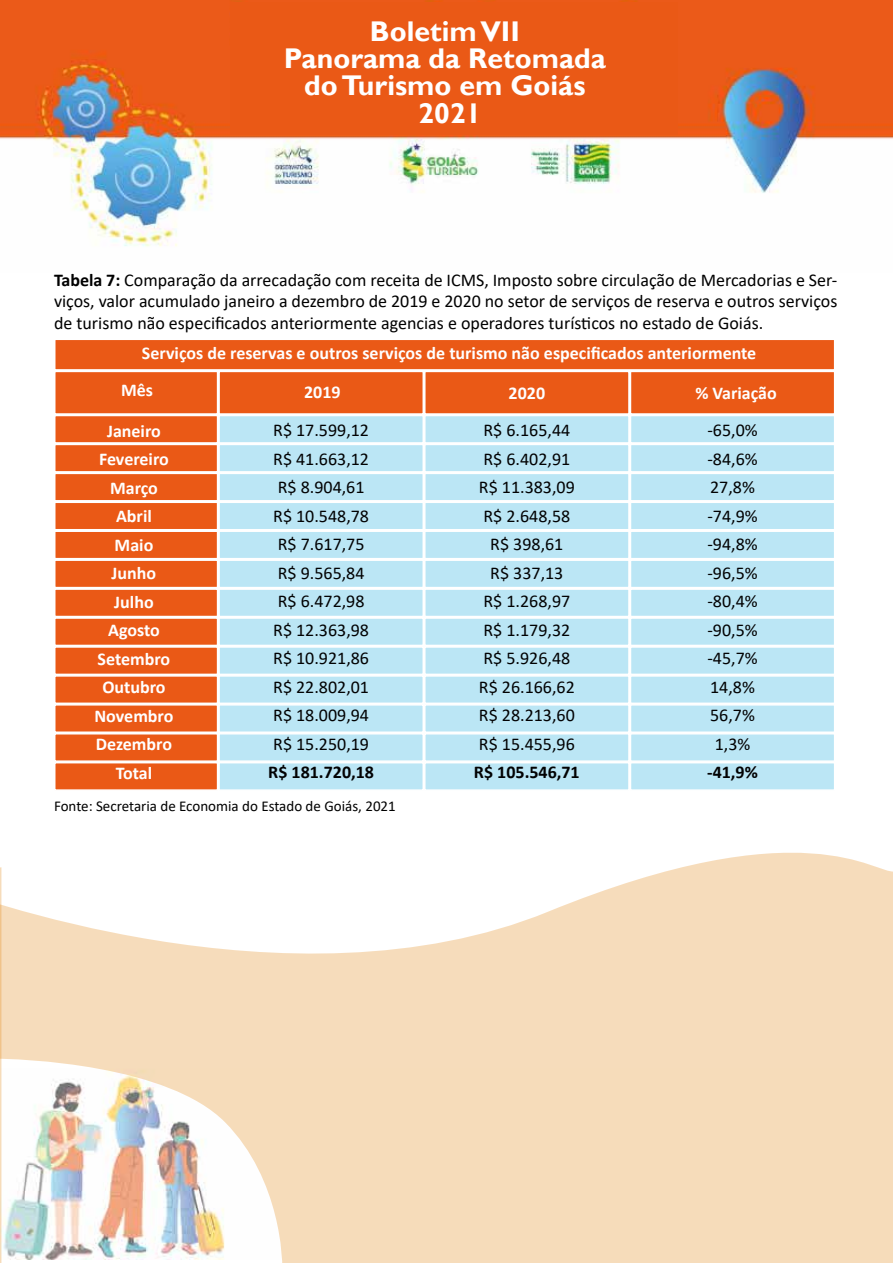
<style>
.page{position:relative;width:893px;height:1263px;background:#fff}
.page>*{position:absolute;margin:0;border:0;box-sizing:border-box;transform-origin:0 0}
.t1{font:700 28.5px/27.3px "Gill Sans";color:#fff;text-align:center}
.t2{font:18px/28.5px "Calibri";color:#020203;text-align:center}
.t3{font:18px/21.6px "Calibri";color:#000;text-align:justify}
.t4{font:700 18px/28.5px "Calibri";color:#fff;text-align:center}
.t5{font:700 18px "Calibri";color:#020203}
.t6{font:15px "Calibri";color:#000}
.s1{font-weight:700}
</style>
<div class="page">
<img style="left:0;top:0;width:893px;height:247px">
<div style="left:230px;top:2px;width:447px;height:133px;background:#ea5916"></div>
<svg style="left:1px;top:852px;width:892px;height:411px;fill:#f6dcbb"></svg>
<svg style="left:0;top:867px;width:1px;height:396px"></svg>
<div style="left:54px;top:371px;width:164px;height:44px;background:#ea5916;border:2px solid #fff"></div>
<div style="left:218px;top:371px;width:206px;height:44px;background:#ea5916;border:2px solid #fff"></div>
<div style="left:54px;top:339px;width:781px;height:32px;background:#ea5916;border:2px solid #fff"></div>
<div style="left:424px;top:371px;width:206px;height:44px;background:#ea5916;border:2px solid #fff"></div>
<div style="left:630px;top:371px;width:205px;height:44px;background:#ea5916;border:2px solid #fff"></div>
<div style="left:54px;top:415px;width:164px;height:29px;background:#ea5916;border:2px solid #fff"></div>
<div style="left:218px;top:415px;width:206px;height:29px;background:#bbe6f5;border:2px solid #fff"></div>
<div style="left:424px;top:415px;width:206px;height:29px;background:#bbe6f5;border:2px solid #fff"></div>
<div style="left:630px;top:415px;width:205px;height:29px;background:#bbe6f5;border:2px solid #fff"></div>
<div style="left:54px;top:444px;width:164px;height:29px;background:#ea5916;border:2px solid #fff"></div>
<div style="left:218px;top:444px;width:206px;height:29px;background:#bbe6f5;border:2px solid #fff"></div>
<div style="left:424px;top:444px;width:206px;height:29px;background:#bbe6f5;border:2px solid #fff"></div>
<div style="left:630px;top:444px;width:205px;height:29px;background:#bbe6f5;border:2px solid #fff"></div>
<div style="left:54px;top:473px;width:164px;height:28px;background:#ea5916;border:2px solid #fff"></div>
<div style="left:218px;top:473px;width:206px;height:28px;background:#bbe6f5;border:2px solid #fff"></div>
<div style="left:424px;top:473px;width:206px;height:28px;background:#bbe6f5;border:2px solid #fff"></div>
<div style="left:630px;top:473px;width:205px;height:28px;background:#bbe6f5;border:2px solid #fff"></div>
<div style="left:54px;top:501px;width:164px;height:29px;background:#ea5916;border:2px solid #fff"></div>
<div style="left:218px;top:501px;width:206px;height:29px;background:#bbe6f5;border:2px solid #fff"></div>
<div style="left:424px;top:501px;width:206px;height:29px;background:#bbe6f5;border:2px solid #fff"></div>
<div style="left:630px;top:501px;width:205px;height:29px;background:#bbe6f5;border:2px solid #fff"></div>
<div style="left:54px;top:530px;width:164px;height:29px;background:#ea5916;border:2px solid #fff"></div>
<div style="left:218px;top:530px;width:206px;height:29px;background:#bbe6f5;border:2px solid #fff"></div>
<div style="left:424px;top:530px;width:206px;height:29px;background:#bbe6f5;border:2px solid #fff"></div>
<div style="left:630px;top:530px;width:205px;height:29px;background:#bbe6f5;border:2px solid #fff"></div>
<div style="left:54px;top:559px;width:164px;height:29px;background:#ea5916;border:2px solid #fff"></div>
<div style="left:218px;top:559px;width:206px;height:29px;background:#bbe6f5;border:2px solid #fff"></div>
<div style="left:424px;top:559px;width:206px;height:29px;background:#bbe6f5;border:2px solid #fff"></div>
<div style="left:630px;top:559px;width:205px;height:29px;background:#bbe6f5;border:2px solid #fff"></div>
<div style="left:54px;top:588px;width:164px;height:29px;background:#ea5916;border:2px solid #fff"></div>
<div style="left:218px;top:588px;width:206px;height:29px;background:#bbe6f5;border:2px solid #fff"></div>
<div style="left:424px;top:588px;width:206px;height:29px;background:#bbe6f5;border:2px solid #fff"></div>
<div style="left:630px;top:588px;width:205px;height:29px;background:#bbe6f5;border:2px solid #fff"></div>
<div style="left:54px;top:617px;width:164px;height:29px;background:#ea5916;border:2px solid #fff"></div>
<div style="left:218px;top:617px;width:206px;height:29px;background:#bbe6f5;border:2px solid #fff"></div>
<div style="left:424px;top:617px;width:206px;height:29px;background:#bbe6f5;border:2px solid #fff"></div>
<div style="left:630px;top:617px;width:205px;height:29px;background:#bbe6f5;border:2px solid #fff"></div>
<div style="left:54px;top:646px;width:164px;height:29px;background:#ea5916;border:2px solid #fff"></div>
<div style="left:218px;top:646px;width:206px;height:29px;background:#bbe6f5;border:2px solid #fff"></div>
<div style="left:424px;top:646px;width:206px;height:29px;background:#bbe6f5;border:2px solid #fff"></div>
<div style="left:630px;top:646px;width:205px;height:29px;background:#bbe6f5;border:2px solid #fff"></div>
<div style="left:54px;top:675px;width:164px;height:29px;background:#ea5916;border:2px solid #fff"></div>
<div style="left:218px;top:675px;width:206px;height:29px;background:#bbe6f5;border:2px solid #fff"></div>
<div style="left:424px;top:675px;width:206px;height:29px;background:#bbe6f5;border:2px solid #fff"></div>
<div style="left:630px;top:675px;width:205px;height:29px;background:#bbe6f5;border:2px solid #fff"></div>
<div style="left:54px;top:704px;width:164px;height:29px;background:#ea5916;border:2px solid #fff"></div>
<div style="left:218px;top:704px;width:206px;height:29px;background:#bbe6f5;border:2px solid #fff"></div>
<div style="left:424px;top:704px;width:206px;height:29px;background:#bbe6f5;border:2px solid #fff"></div>
<div style="left:630px;top:704px;width:205px;height:29px;background:#bbe6f5;border:2px solid #fff"></div>
<div style="left:54px;top:733px;width:164px;height:29px;background:#ea5916;border:2px solid #fff"></div>
<div style="left:218px;top:733px;width:206px;height:29px;background:#bbe6f5;border:2px solid #fff"></div>
<div style="left:424px;top:733px;width:206px;height:29px;background:#bbe6f5;border:2px solid #fff"></div>
<div style="left:630px;top:733px;width:205px;height:29px;background:#bbe6f5;border:2px solid #fff"></div>
<div style="left:54px;top:762px;width:164px;height:29px;background:#ea5916;border:2px solid #fff"></div>
<div style="left:218px;top:762px;width:206px;height:29px;background:#bbe6f5;border:2px solid #fff"></div>
<div style="left:424px;top:762px;width:206px;height:29px;background:#bbe6f5;border:2px solid #fff"></div>
<div style="left:630px;top:762px;width:205px;height:29px;background:#bbe6f5;border:2px solid #fff"></div>
<h1 class="t1" style="left:284px;top:19px;width:324px">Boletim VII<br>Panorama da Retomada do Turismo em Goiás<br>2021</h1>
<p class="t3" style="left:54px;top:268px;width:785px"><span class="s1">Tabela 7:</span> Comparação da arrecadação com receita de ICMS, Imposto sobre circulação de Mercadorias e Ser&shy;viços, valor acumulado janeiro a dezembro de 2019 e 2020 no setor de serviços de reserva e outros serviços de turismo não especificados anteriormente agencias e operadores turísticos no estado de Goiás.</p>
<p class="t4" style="left:121px;top:334px;width:637px;line-height:37.2px;text-align:left;text-indent:21px">Serviços de reservas e outros serviços de turismo não especificados anteriormente<br>Mês</p>
<p class="t4" style="left:304px;top:377px;width:38px">2019</p>
<p class="t4" style="left:509px;top:379px;width:38px">2020</p>
<p class="t4" style="left:695px;top:379px;width:83px">% Variação</p>
<p class="t4" style="left:94px;top:416px;width:81px">Janeiro<br>Fevereiro<br>Março<br>Abril<br>Maio<br>Junho<br>Julho<br>Agosto<br>Setembro<br>Outubro<br>Novembro<br>Dezembro<br>Total</p>
<p class="t2" style="left:273px;top:416px;width:97px;text-align:left">R$ 17.599,12<br>R$ 41.663,12<br>R$ 8.904,61<br>R$ 10.548,78<br>R$ 7.617,75<br>R$ 9.565,84<br>R$ 6.472,98<br>R$ 12.363,98<br>R$ 10.921,86<br>R$ 22.802,01<br>R$ 18.009,94<br>R$ 15.250,19</p>
<p class="t5" style="left:268px;top:760px;width:107px">R$ 181.720,18</p>
<p class="t6" style="left:54px;top:795px;width:343px">Fonte: Secretaria de Economia do Estado de Goiás, 2021</p>
<p class="t2" style="left:479px;top:416px;width:97px">R$ 6.165,44<br>R$ 6.402,91<br>R$ 11.383,09<br>R$ 2.648,58<br>R$ 398,61<br>R$ 337,13<br>R$ 1.268,97<br>R$ 1.179,32<br>R$ 5.926,48<br>R$ 26.166,62<br>R$ 28.213,60<br>R$ 15.455,96</p>
<p class="t5" style="left:474px;top:760px;width:107px">R$ 105.546,71</p>
<p class="t2" style="left:707px;top:416px;width:52px">-65,0% -84,6%<br>27,8% -74,9% -94,8% -96,5% -80,4% -90,5% -45,7%<br>14,8%<br>56,7%<br>1,3%</p>
<p class="t5" style="left:707px;top:759px;width:52px">-41,9%</p>
</div>
